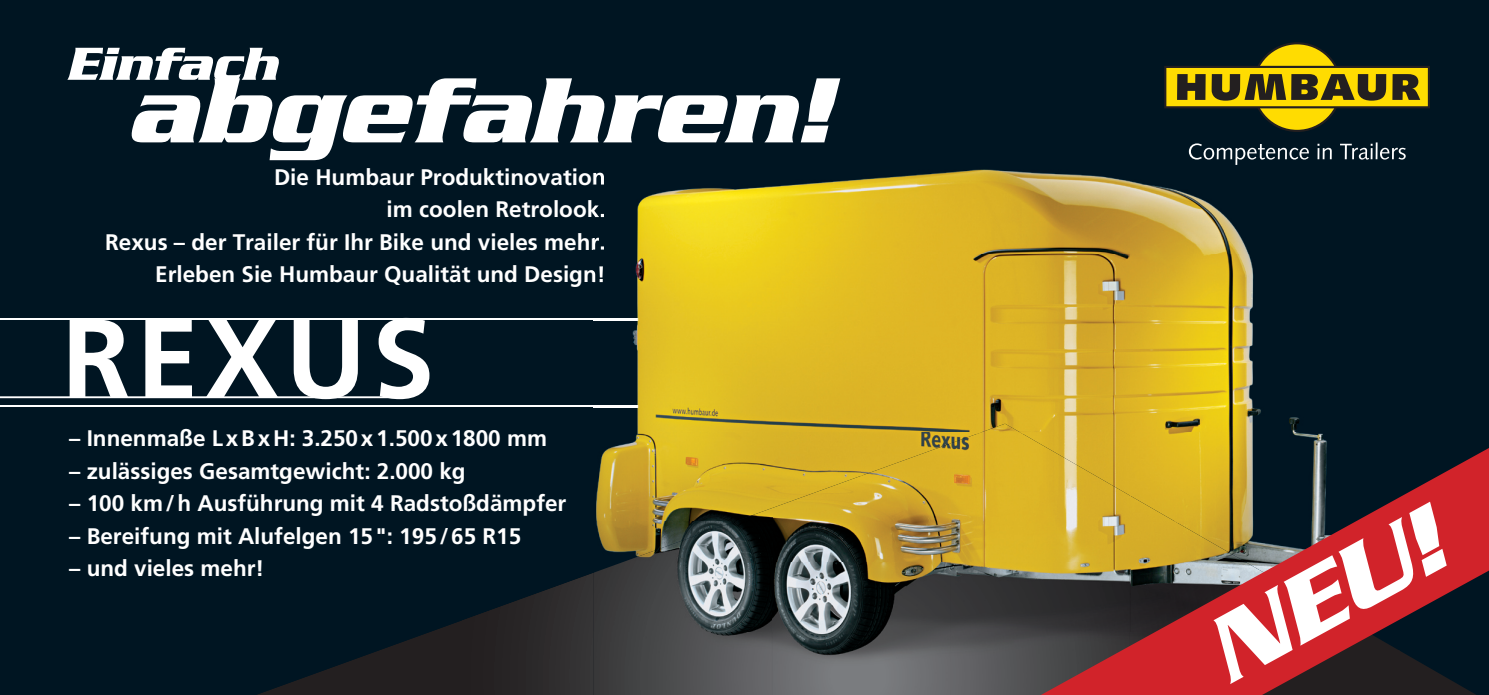
<style>
.page{position:relative;width:1489px;height:695px;background:#fff}
.page>*{position:absolute;margin:0;border:0;box-sizing:border-box;transform-origin:0 0}
.t1{font:700 112.5px "Frutiger CE";letter-spacing:.05em;color:#fff}
.t2{font:italic 700 100px "Serpentine LT";color:#fff}
.t3{font:italic 700 50px "Serpentine LT";color:#fff}
.t4{font:700 22.5px/32.5px "Frutiger CE";color:#fff;text-align:right}
</style>
<div class="page">
<div style="left:0;top:0;width:1488px;height:695px;background:#001522"></div>
<svg style="left:257px;top:573px;width:337px;height:122px"></svg>
<hr style="left:0;top:318px;width:644px;height:2px;background:#fff">
<hr style="left:0;top:405px;width:643px;height:2px;background:#fff">
<hr style="left:0;top:396px;width:397px;height:2px;background:#fff">
<svg style="left:1164px;top:42px;width:265px;height:90px"></svg>
<svg style="left:1188px;top:143px;width:120px;height:22px"></svg>
<svg style="left:1317px;top:144px;width:14px;height:15px"></svg>
<svg style="left:1340px;top:142px;width:65px;height:17px"></svg>
<img style="left:594px;top:169px;width:733px;height:324px">
<img style="left:772px;top:423px;width:358px;height:272px">
<img style="left:594px;top:493px;width:179px;height:202px">
<img style="left:594px;top:318px;width:50px;height:2px">
<img style="left:594px;top:405px;width:49px;height:2px">
<img style="left:594px;top:169px;width:11px;height:16px">
<img style="left:594px;top:200px;width:11px;height:17px">
<img style="left:594px;top:232px;width:11px;height:18px">
<img style="left:594px;top:265px;width:9px;height:22px">
<svg style="left:1028px;top:444px;width:460px;height:251px"></svg>
<h3 class="t3" style="left:66px;top:34px;width:213px">Einfach</h3>
<h2 class="t2" style="left:126px;top:52px;width:705px">abgefahren!</h2>
<p class="t4" style="left:105px;top:160px;width:502px">Die Humbaur Produktinovation<br>im coolen Retrolook.<br>Rexus – der Trailer für Ihr Bike und vieles mehr.<br>Erleben Sie Humbaur Qualität und Design!</p>
<h1 class="t1" style="left:62px;top:291px;width:374px">REXUS</h1>
<p class="t4" style="left:69px;top:422px;width:479px">– Innenmaße L x B x H: 3.250 x 1.500 x 1800 mm</p>
<p class="t4" style="left:69px;top:454px;width:398px">– zulässiges Gesamtgewicht: 2.000 kg</p>
<p class="t4" style="left:69px;top:487px;width:498px">– 100 km / h Ausführung mit 4 Radstoßdämpfer</p>
<p class="t4" style="left:69px;top:519px;width:453px">– Bereifung mit Alufelgen 15 ": 195 / 65 R15</p>
<p class="t4" style="left:69px;top:552px;width:197px">– und vieles mehr!</p>
<h2 class="t2" style="left:1183px;top:606px;width:257px;rotate:-29deg">NEU!</h2>
</div>
